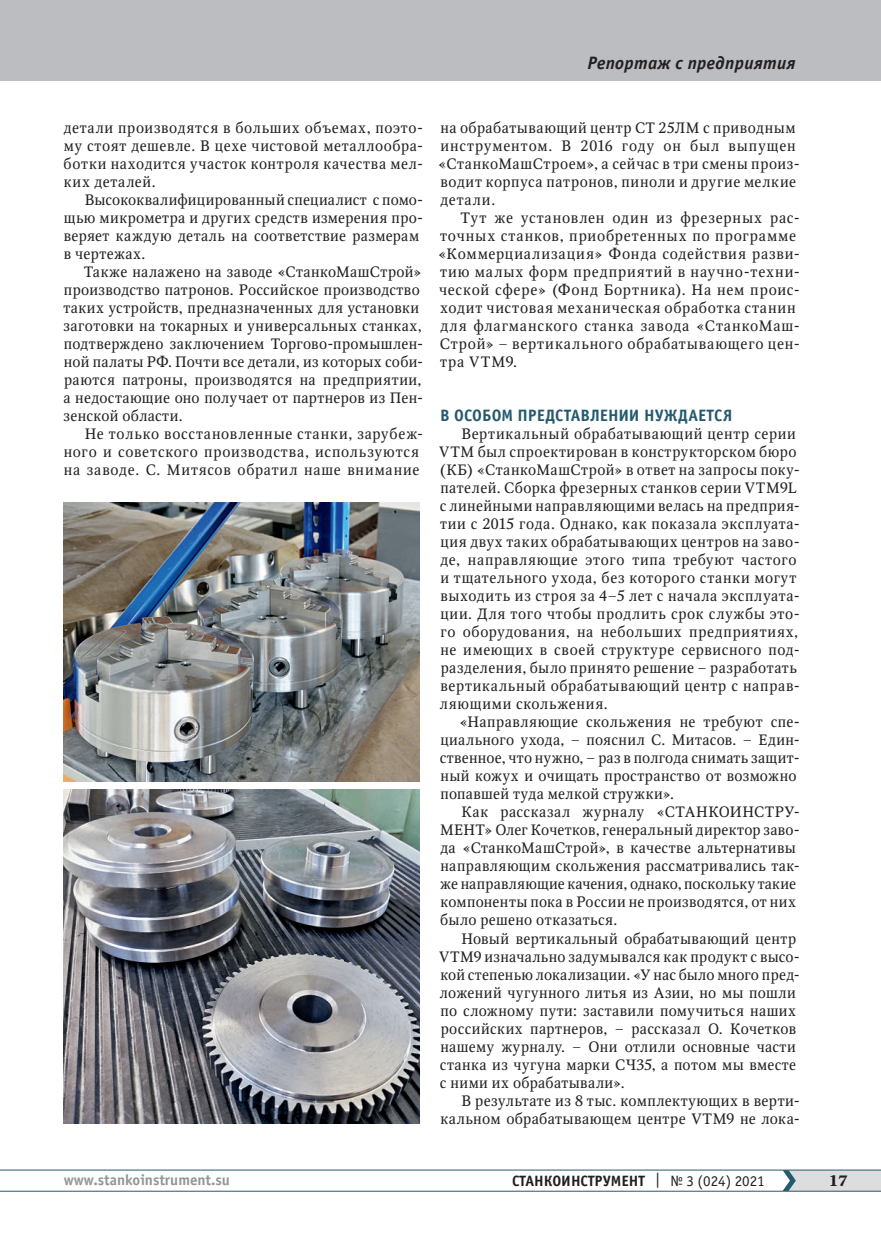
<style>
.page{position:relative;width:881px;height:1234px;background:#fff}
.page>*{position:absolute;margin:0;border:0;box-sizing:border-box;transform-origin:0 0}
.t1{font:italic 700 18px "Officina Sans C";letter-spacing:.015em;color:#231f20}
.t2{font:700 16.5px "Officina Sans C";letter-spacing:.005em;color:#255a6e}
.t3{font:15px/18px "Octava";letter-spacing:.035em;color:#231f20}
.t4{font:15px/18px "Octava";letter-spacing:.055em;color:#231f20}
.t5{font:700 15px "Officina Sans C";color:#231f20}
.t6{font:700 15px "Officina Sans C";color:#939598}
.t7{font:700 15px "Octava";color:#231f20}
.s1{font-weight:400}
</style>
<div class="page">
<hr style="left:0;top:1190px;width:880px;height:1px;background:#255a6e">
<hr style="left:0;top:1169px;width:880px;height:1px;background:#255a6e">
<svg style="left:782px;top:1169px;width:98px;height:21px;background:#cbd1d5"></svg>
<div style="left:0;top:0;width:880px;height:81px;background:#bcbdc0"></div>
<img style="left:64px;top:789px;width:355px;height:334px">
<img style="left:64px;top:503px;width:355px;height:278px">
<p class="t1" style="left:587px;top:53px;width:210px">Репортаж с предприятия</p>
<p class="t3" style="left:64px;top:119px;width:361px;text-align:justify">детали производятся в больших объемах, поэто&shy;му стоят дешевле. В цехе чистовой металлообра&shy;ботки находится участок контроля качества мел&shy;ких деталей.</p>
<p class="t3" style="left:64px;top:191px;width:361px;text-indent:21px">Высококвалифицированный специалист с помо&shy;щью микрометра и других средств измерения про&shy;веряет каждую деталь на соответствие размерам в чертежах.</p>
<p class="t3" style="left:63px;top:263px;width:361px;text-indent:20px">Также налажено на заводе «СтанкоМашСтрой» производство патронов. Российское производство таких устройств, предназначенных для установки заготовки на токарных и универсальных станках, подтверждено заключением Торгово-промышлен&shy;ной палаты РФ. Почти все детали, из которых соби&shy;раются патроны, производятся на предприятии, а недостающие оно получает от партнеров из Пен&shy;зенской области.</p>
<p class="t4" style="left:64px;top:425px;width:361px;text-indent:21px">Не только восстановленные станки, зарубеж&shy;ного и советского производства, используются на заводе. С. Митясов обратил наше внимание</p>
<p class="t3" style="left:438px;top:119px;width:363px">на обрабатывающий центр СТ 25ЛМ с приводным инструментом. В 2016 году он был выпущен «СтанкоМашСтроем», а сейчас в три смены произ&shy;водит корпуса патронов, пиноли и другие мелкие детали.</p>
<p class="t4" style="left:438px;top:209px;width:363px;text-indent:22px">Тут же установлен один из фрезерных рас&shy;точных станков, приобретенных по программе «Коммерциализация» Фонда содействия разви&shy;тию малых форм предприятий в научно-техни&shy;ческой сфере» (Фонд Бортника). На нем проис&shy;ходит чистовая механическая обработка станин для флагманского станка завода «СтанкоМаш-Строй» – вертикального обрабатывающего цен&shy;тра VTM9.</p>
<p class="t2" style="left:440px;top:406px;width:293px">В ОСОБОМ ПРЕДСТАВЛЕНИИ НУЖДАЕТСЯ</p>
<p class="t3" style="left:439px;top:425px;width:362px;text-indent:22px">Вертикальный обрабатывающий центр серии VTM был спроектирован в конструкторском бюро (КБ) «СтанкоМашСтрой» в ответ на запросы поку&shy;пателей. Сборка фрезерных станков серии VTM9L с линейными направляющими велась на предприя&shy;тии с 2015 года. Однако, как показала эксплуата&shy;ция двух таких обрабатывающих центров на заво&shy;де, направляющие этого типа требуют частого и тщательного ухода, без которого станки могут выходить из строя за 4–5 лет с начала эксплуата&shy;ции. Для того чтобы продлить срок службы это&shy;го оборудования, на небольших предприятиях, не имеющих в своей структуре сервисного под&shy;разделения, было принято решение – разработать вертикальный обрабатывающий центр с направ&shy;ляющими скольжения.</p>
<p class="t3" style="left:440px;top:713px;width:361px;text-indent:19px">«Направляющие скольжения не требуют спе&shy;циального ухода, – пояснил С. Митасов. – Един&shy;ственное, что нужно, – раз в полгода снимать защит&shy;ный кожух и очищать пространство от возможно попавшей туда мелкой стружки».</p>
<p class="t3" style="left:440px;top:803px;width:361px;text-indent:21px">Как рассказал журналу «СТАНКОИНСТРУ-МЕНТ» Олег Кочетков, генеральный директор заво&shy;да «СтанкоМашСтрой», в качестве альтернативы направляющим скольжения рассматривались так&shy;же направляющие качения, однако, поскольку такие компоненты пока в России не производятся, от них было решено отказаться.</p>
<p class="t3" style="left:439px;top:929px;width:362px;text-indent:22px">Новый вертикальный обрабатывающий центр VTM9 изначально задумывался как продукт с высо&shy;кой степенью локализации. «У нас было много пред&shy;ложений чугунного литья из Азии, но мы пошли по сложному пути: заставили помучиться наших российских партнеров, – рассказал О. Кочетков нашему журналу. – Они отлили основные части станка из чугуна марки СЧ35, а потом мы вместе с ними их обрабатывали».</p>
<p class="t3" style="left:440px;top:1091px;width:361px;text-align:right">В результате из 8 тыс. комплектующих в верти&shy;кальном обрабатывающем центре VTM9 не лока-</p>
<p class="t6" style="left:64px;top:1171px;width:168px">www.stankoinstrument.su</p>
<p class="t5" style="left:512px;top:1171px;width:254px">СТАНКОИНСТРУМЕНТ <span class="s1">| № 3 (024) 2021</span></p>
<p class="t7" style="left:828px;top:1170px;width:20px">17</p>
</div>
